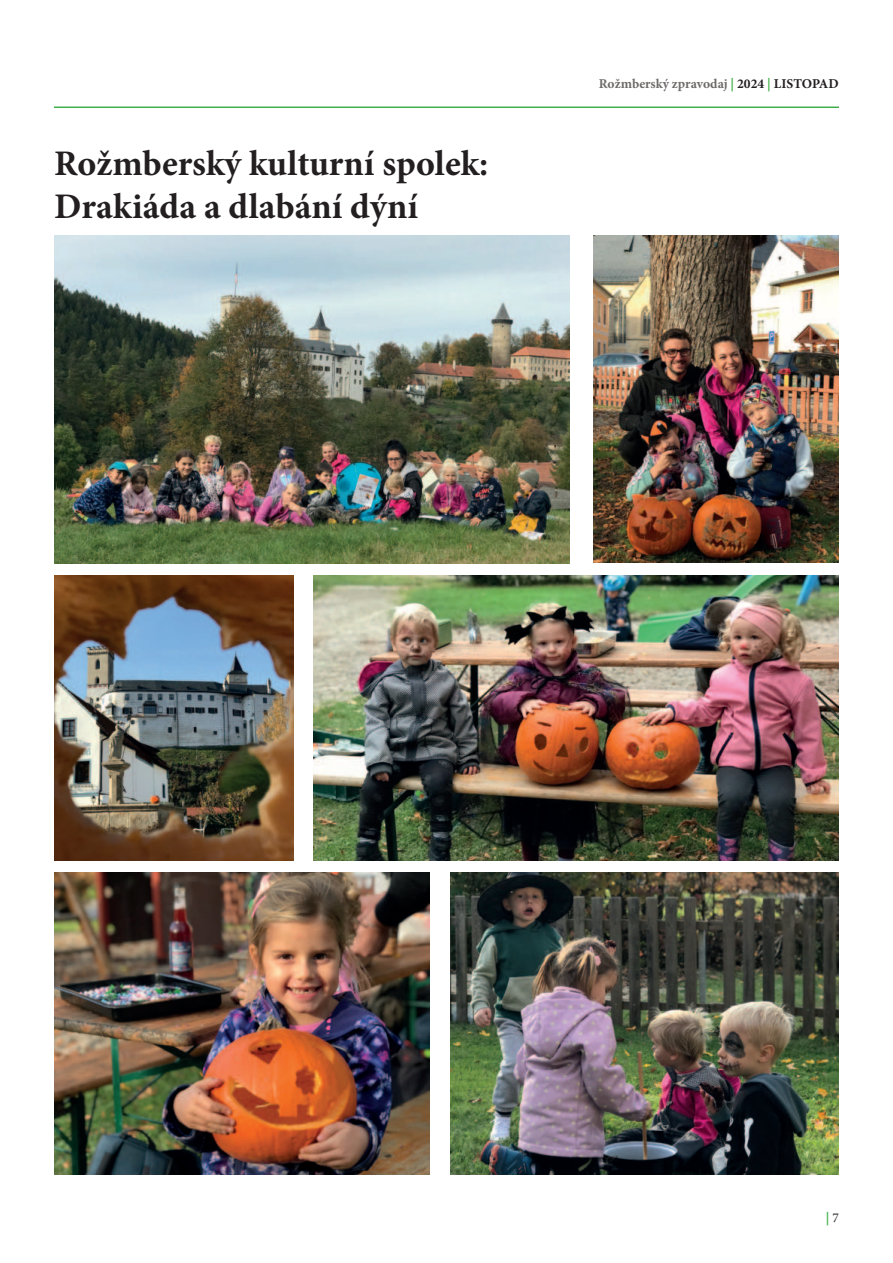
<style>
.page{position:relative;width:893px;height:1263px;background:#fff}
.page>*{position:absolute;margin:0;border:0;box-sizing:border-box;transform-origin:0 0}
.t1{font:700 36px/43.2px "Minion Pro";color:#231f20}
.t2{font:700 13.5px "Minion Pro";color:#6d6a69}
.t3{font:700 13.5px "Minion Pro";color:#40ae49}
.s1{color:#40ae49}
.s2{color:#231f20}
.s3{font-weight:400;color:#231f20}
</style>
<div class="page">
<hr style="left:54px;top:107px;width:785px;height:1px;background:#40ae49">
<img style="left:54px;top:235px;width:515px;height:328px">
<img style="left:593px;top:235px;width:246px;height:328px">
<img style="left:54px;top:575px;width:239px;height:286px">
<img style="left:314px;top:575px;width:525px;height:286px">
<img style="left:54px;top:872px;width:375px;height:303px">
<img style="left:451px;top:872px;width:388px;height:303px">
<p class="t1" style="left:54px;top:143px;width:436px">Rožmberský kulturní spolek:<br>Drakiáda a dlabání dýní</p>
<p class="t2" style="left:599px;top:76px;width:242px">Rožmberský zpravodaj <span class="s1">|</span> <span class="s2">2024</span> <span class="s1">|</span> <span class="s2">LISTOPAD</span></p>
<p class="t3" style="left:826px;top:1211px;width:15px">| <span class="s3">7</span></p>
</div>
